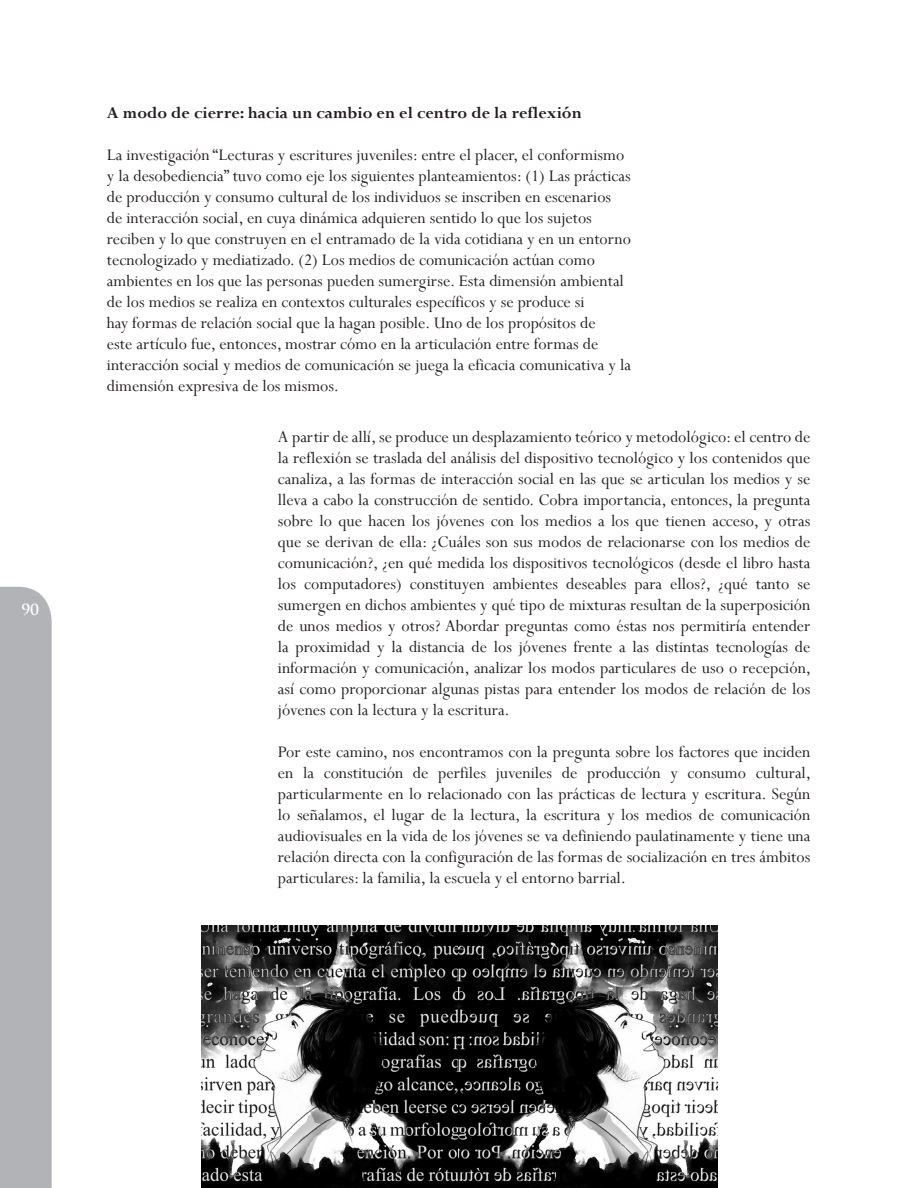
<style>
.page{position:relative;width:918px;height:1188px;background:#fff}
.page>*{position:absolute;margin:0;border:0;box-sizing:border-box;transform-origin:0 0}
.Texto_independiente{font:18px/21px "Perpetua";color:#231f20;text-align:justify}
.t1{font:700 18px "Perpetua";color:#231f20}
.t2{font:700 15px "Trajan Pro";color:#fff}
</style>
<div class="page">
<div style="left:0;top:587px;width:52px;height:601px;background:#b2b3b7"></div>
<img style="left:202px;top:925px;width:515px;height:263px">
<p class="t2" style="left:21px;top:600px;width:19px">90</p>
<p class="t1" style="left:107px;top:101px;width:476px">A modo de cierre: hacia un cambio en el centro de la reflexión</p>
<p class="Texto_independiente" style="left:107px;top:144px;width:526px;text-align:left">La investigación “Lecturas y escritures juveniles: entre el placer, el conformismo y la desobediencia” tuvo como eje los siguientes planteamientos: (1) Las prácticas de producción y consumo cultural de los individuos se inscriben en escenarios de interacción social, en cuya dinámica adquieren sentido lo que los sujetos reciben y lo que construyen en el entramado de la vida cotidiana y en un entorno tecnologizado y mediatizado. (2) Los medios de comunicación actúan como ambientes en los que las personas pueden sumergirse. Esta dimensión ambiental de los medios se realiza en contextos culturales específicos y se produce si<br>hay formas de relación social que la hagan posible. Uno de los propósitos de<br>este artículo fue, entonces, mostrar cómo en la articulación entre formas de interacción social y medios de comunicación se juega la eficacia comunicativa y la dimensión expresiva de los mismos.</p>
<p class="Texto_independiente" style="left:278px;top:426px;width:535px">A partir de allí, se produce un desplazamiento teórico y metodológico: el centro de la reflexión se traslada del análisis del dispositivo tecnológico y los contenidos que canaliza, a las formas de interacción social en las que se articulan los medios y se lleva a cabo la construcción de sentido. Cobra importancia, entonces, la pregunta sobre lo que hacen los jóvenes con los medios a los que tienen acceso, y otras que se derivan de ella: ¿Cuáles son sus modos de relacionarse con los medios de comunicación?, ¿en qué medida los dispositivos tecnológicos (desde el libro hasta los computadores) constituyen ambientes deseables para ellos?, ¿qué tanto se sumergen en dichos ambientes y qué tipo de mixturas resultan de la superposición de unos medios y otros? Abordar preguntas como éstas nos permitiría entender la proximidad y la distancia de los jóvenes frente a las distintas tecnologías de información y comunicación, analizar los modos particulares de uso o recepción, así como proporcionar algunas pistas para entender los modos de relación de los jóvenes con la lectura y la escritura.</p>
<p class="Texto_independiente" style="left:278px;top:741px;width:535px">Por este camino, nos encontramos con la pregunta sobre los factores que inciden en la constitución de perfiles juveniles de producción y consumo cultural, particularmente en lo relacionado con las prácticas de lectura y escritura. Según lo señalamos, el lugar de la lectura, la escritura y los medios de comunicación audiovisuales en la vida de los jóvenes se va definiendo paulatinamente y tiene una relación directa con la configuración de las formas de socialización en tres ámbitos particulares: la familia, la escuela y el entorno barrial.</p>
</div>
